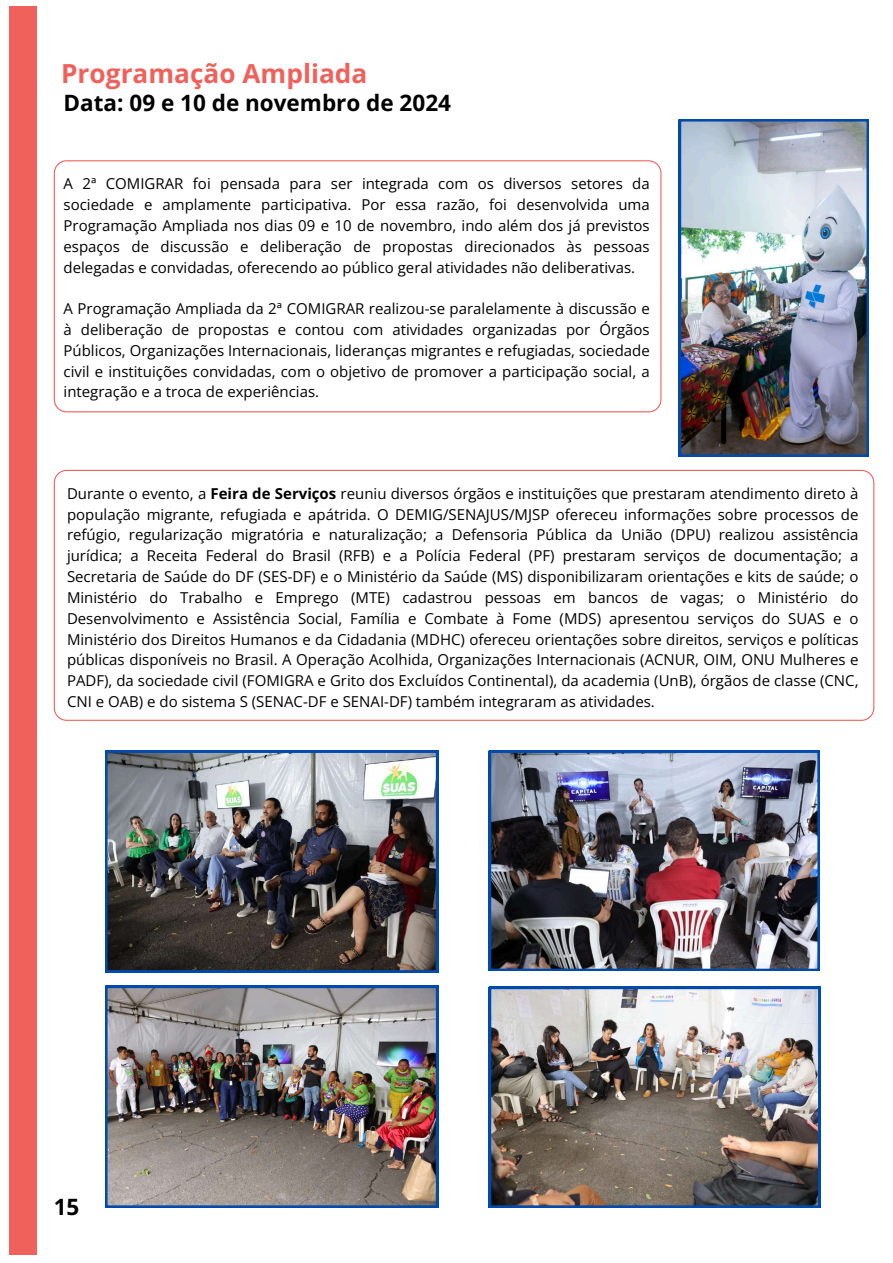
<style>
.page{position:relative;width:893px;height:1263px;background:#fff}
.page>*{position:absolute;margin:0;border:0;box-sizing:border-box;transform-origin:0 0}
.t1{font:700 26.25px "Open Sans";color:#f0615b}
.t2{font:700 22.5px "Open Sans";color:#000}
.t3{font:15px/20.9px "Open Sans";color:#000;text-align:justify}
.s1{font-weight:700}
</style>
<div class="page">
<div style="left:9px;top:6px;width:27px;height:1249px;background:#f0615b"></div>
<svg style="left:54px;top:160px;width:607px;height:252px"></svg>
<img style="left:679px;top:119px;width:189px;height:338px">
<svg style="left:54px;top:470px;width:820px;height:251px"></svg>
<img style="left:105px;top:751px;width:333px;height:221px">
<img style="left:105px;top:986px;width:333px;height:221px">
<img style="left:489px;top:751px;width:330px;height:220px">
<img style="left:489px;top:987px;width:331px;height:220px">
<h1 class="t1" style="left:61px;top:55px;width:308px">Programação Ampliada</h1>
<h2 class="t2" style="left:64px;top:87px;width:389px">Data: 09 e 10 de novembro de 2024</h2>
<p class="t3" style="left:64px;top:173px;width:588px">A 2ª COMIGRAR foi pensada para ser integrada com os diversos setores da sociedade e amplamente participativa. Por essa razão, foi desenvolvida uma Programação Ampliada nos dias 09 e 10 de novembro, indo além dos já previstos espaços de discussão e deliberação de propostas direcionados às pessoas delegadas e convidadas, oferecendo ao público geral atividades não deliberativas.</p>
<p class="t3" style="left:64px;top:298px;width:588px">A Programação Ampliada da 2ª COMIGRAR realizou-se paralelamente à discussão e à deliberação de propostas e contou com atividades organizadas por Órgãos Públicos, Organizações Internacionais, lideranças migrantes e refugiadas, sociedade civil e instituições convidadas, com o objetivo de promover a participação social, a integração e a troca de experiências.</p>
<p class="t3" style="left:67px;top:483px;width:793px">Durante o evento, a <span class="s1">Feira de Serviços</span> reuniu diversos órgãos e instituições que prestaram atendimento direto à população migrante, refugiada e apátrida. O DEMIG/SENAJUS/MJSP ofereceu informações sobre processos de refúgio, regularização migratória e naturalização; a Defensoria Pública da União (DPU) realizou assistência jurídica; a Receita Federal do Brasil (RFB) e a Polícia Federal (PF) prestaram serviços de documentação; a Secretaria de Saúde do DF (SES-DF) e o Ministério da Saúde (MS) disponibilizaram orientações e kits de saúde; o Ministério do Trabalho e Emprego (MTE) cadastrou pessoas em bancos de vagas; o Ministério do Desenvolvimento e Assistência Social, Família e Combate à Fome (MDS) apresentou serviços do SUAS e o Ministério dos Direitos Humanos e da Cidadania (MDHC) ofereceu orientações sobre direitos, serviços e políticas públicas disponíveis no Brasil. A Operação Acolhida, Organizações Internacionais (ACNUR, OIM, ONU Mulheres e PADF), da sociedade civil (FOMIGRA e Grito dos Excluídos Continental), da academia (UnB), órgãos de classe (CNC, CNI e OAB) e do sistema S (SENAC-DF e SENAI-DF) também integraram as atividades.</p>
<h2 class="t2" style="left:54px;top:1191px;width:27px">15</h2>
</div>
